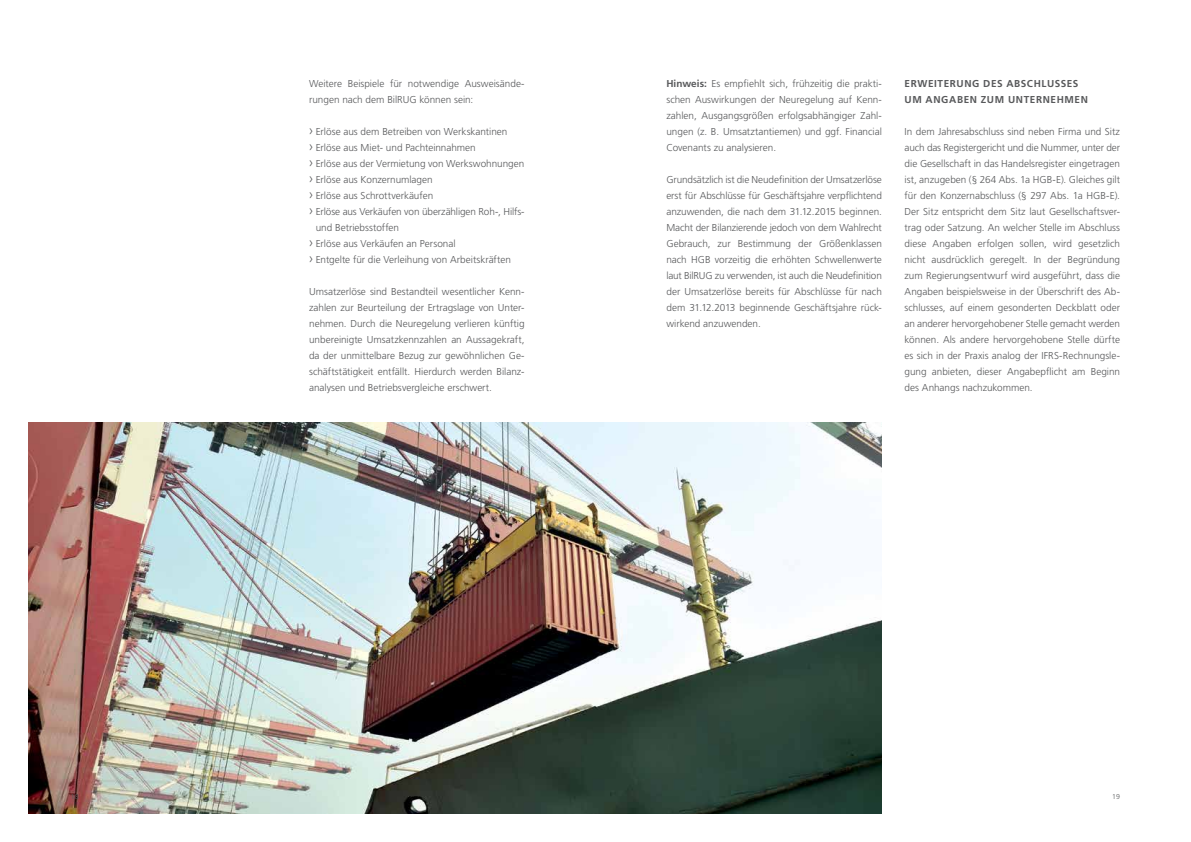
<style>
.page{position:relative;width:1191px;height:842px;background:#fff}
.page>*{position:absolute;margin:0;border:0;box-sizing:border-box;transform-origin:0 0}
.t1{font:300 10px/16px "Frutiger LT Std";letter-spacing:-.005em;color:#58595b;text-align:justify}
.t2{font:700 10px/16px "Frutiger LT Std";letter-spacing:.06em;color:#58595b}
.t3{font:300 7px "Frutiger LT Std";color:#58595b}
.s1{font-size:14px}
.s2{font-weight:700}
</style>
<div class="page">
<img style="left:28px;top:423px;width:854px;height:391px">
<p class="t1" style="left:309px;top:76px;width:217px">Weitere Beispiele für notwendige Ausweisände&shy;rungen nach dem BilRUG können sein:</p>
<p class="t1" style="left:309px;top:124px;width:200px"><span class="s1">›</span> Erlöse aus dem Betreiben von Werkskantinen</p>
<p class="t1" style="left:309px;top:140px;width:168px"><span class="s1">›</span> Erlöse aus Miet- und Pachteinnahmen</p>
<p class="t1" style="left:309px;top:156px;width:217px"><span class="s1">›</span> Erlöse aus der Vermietung von Werkswohnungen</p>
<p class="t1" style="left:309px;top:172px;width:125px"><span class="s1">›</span> Erlöse aus Konzernumlagen</p>
<p class="t1" style="left:309px;top:188px;width:126px"><span class="s1">›</span> Erlöse aus Schrottverkäufen</p>
<p class="t1" style="left:309px;top:204px;width:217px"><span class="s1">›</span> Erlöse aus Verkäufen von überzähligen Roh-, Hilfs-</p>
<p class="t1" style="left:316px;top:220px;width:85px">und Betriebsstoffen</p>
<p class="t1" style="left:309px;top:236px;width:148px"><span class="s1">›</span> Erlöse aus Verkäufen an Personal</p>
<p class="t1" style="left:309px;top:252px;width:203px"><span class="s1">›</span> Entgelte für die Verleihung von Arbeitskräften</p>
<p class="t1" style="left:309px;top:284px;width:217px">Umsatzerlöse sind Bestandteil wesentlicher Kenn&shy;zahlen zur Beurteilung der Ertragslage von Unter&shy;nehmen. Durch die Neuregelung verlieren künftig unbereinigte Umsatzkennzahlen an Aussagekraft, da der unmittelbare Bezug zur gewöhnlichen Ge&shy;schäftstätigkeit entfällt. Hierdurch werden Bilanz&shy;analysen und Betriebsvergleiche erschwert.</p>
<p class="t1" style="left:666px;top:76px;width:217px"><span class="s2">Hinweis:</span> Es empfiehlt sich, frühzeitig die prakti&shy;schen Auswirkungen der Neuregelung auf Kenn&shy;zahlen, Ausgangsgrößen erfolgsabhängiger Zahl&shy;ungen (z. B. Umsatztantiemen) und ggf. Financial Covenants zu analysieren.</p>
<p class="t1" style="left:666px;top:172px;width:217px">Grundsätzlich ist die Neudefinition der Umsatzerlöse erst für Abschlüsse für Geschäftsjahre verpflichtend anzuwenden, die nach dem 31.12.2015 beginnen.<br>Macht der Bilanzierende jedoch von dem Wahlrecht Gebrauch, zur Bestimmung der Größenklassen nach HGB vorzeitig die erhöhten Schwellenwerte laut BilRUG zu verwenden, ist auch die Neudefinition der Umsatzerlöse bereits für Abschlüsse für nach dem 31.12.2013 beginnende Geschäftsjahre rück&shy;wirkend anzuwenden.</p>
<p class="t2" style="left:904px;top:75px;width:185px">ERWEITERUNG DES ABSCHLUSSES<br>UM ANGABEN ZUM UNTERNEHMEN</p>
<p class="t1" style="left:904px;top:124px;width:217px">In dem Jahresabschluss sind neben Firma und Sitz auch das Registergericht und die Nummer, unter der die Gesellschaft in das Handelsregister eingetragen ist, anzugeben (§ 264 Abs. 1a HGB-E). Gleiches gilt für den Konzernabschluss (§ 297 Abs. 1a HGB-E).<br>Der Sitz entspricht dem Sitz laut Gesellschaftsver&shy;trag oder Satzung. An welcher Stelle im Abschluss diese Angaben erfolgen sollen, wird gesetzlich nicht ausdrücklich geregelt. In der Begründung zum Regierungsentwurf wird ausgeführt, dass die Angaben beispielsweise in der Überschrift des Ab&shy;schlusses, auf einem gesonderten Deckblatt oder an anderer hervorgehobener Stelle gemacht werden können. Als andere hervorgehobene Stelle dürfte es sich in der Praxis analog der IFRS-Rechnungsle&shy;gung anbieten, dieser Angabepflicht am Beginn des Anhangs nachzukommen.</p>
<p class="t3" style="left:71px;top:793px;width:9px">18</p>
<p class="t3" style="left:1112px;top:793px;width:9px">19</p>
</div>
